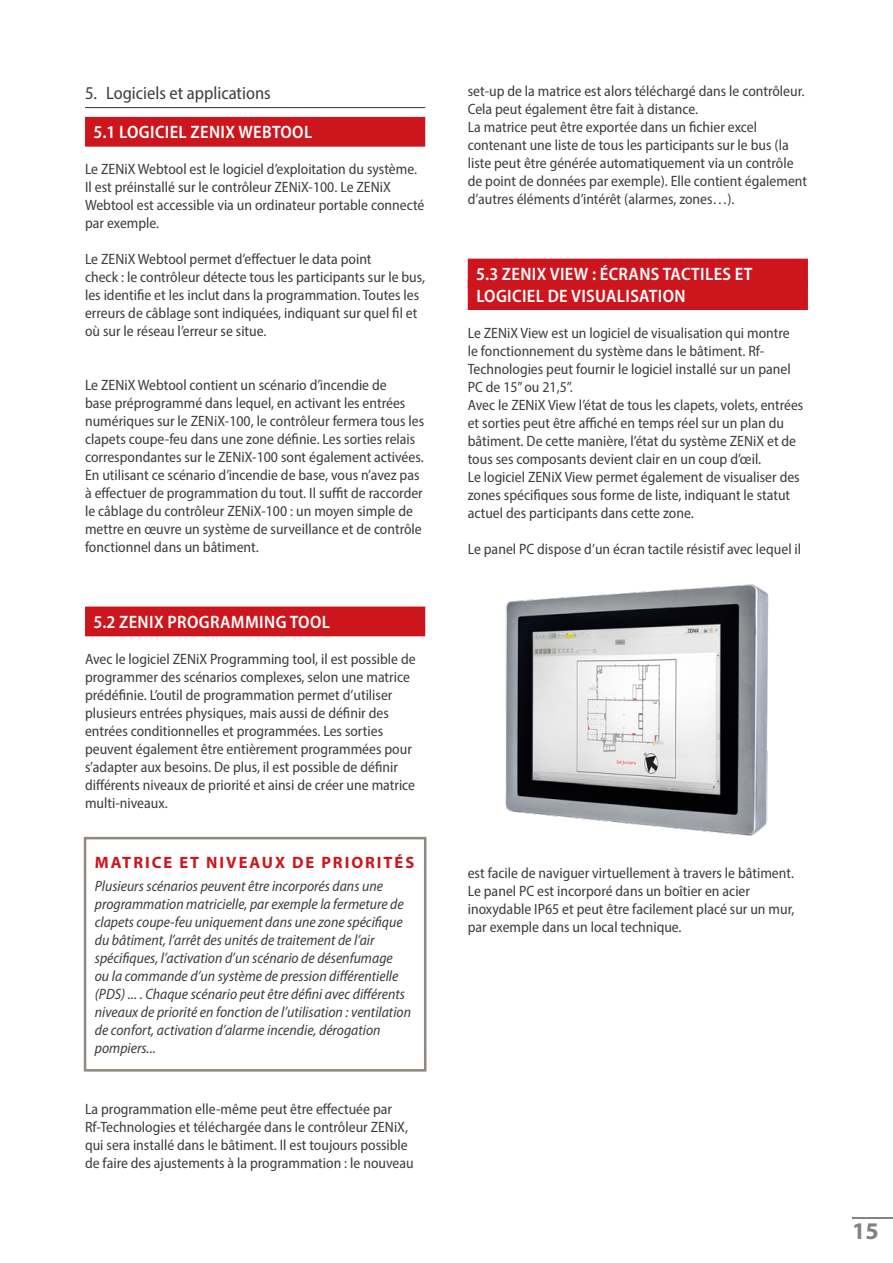
<style>
.page{position:relative;width:893px;height:1263px;background:#fff}
.page>*{position:absolute;margin:0;border:0;box-sizing:border-box;transform-origin:0 0}
.t1{font:700 24px "Myriad Pro";color:#808285}
.Tussentitel_4_Red_wh{font:600 semi-condensed 18px "Myriad Pro";letter-spacing:.02em;color:#fff}
.Tussentitel_1_Underl{font:semi-condensed 18px "Myriad Pro";color:#3e3e3f}
.Tussentitel_3_Red{font:700 16.5px "Myriad Pro";letter-spacing:.12em;color:#cd151d}
.Body_text{font:semi-condensed 15px/18px "Myriad Pro";color:#3e3e3f}
.Body_text_italic{font:italic semi-condensed 15px/18px "Myriad Pro";color:#3e3e3f}
</style>
<div class="page">
<hr style="left:852px;top:1217px;width:41px;height:2px;background:#808285">
<hr style="left:85px;top:107px;width:340px;height:1px;background:#3e3e3f">
<div style="left:85px;top:117px;width:340px;height:30px;background:#cd151d"></div>
<div style="left:85px;top:606px;width:340px;height:30px;background:#cd151d"></div>
<div style="left:468px;top:259px;width:340px;height:29px;background:#cd151d"></div>
<div style="left:468px;top:280px;width:340px;height:30px;background:#cd151d"></div>
<div style="left:84px;top:837px;width:342px;height:234px;border:3px solid #8f8981"></div>
<img style="left:505px;top:584px;width:264px;height:252px">
<p class="Tussentitel_1_Underl" style="left:85px;top:81px;width:187px">5. Logiciels et applications</p>
<p class="Tussentitel_4_Red_wh" style="left:94px;top:121px;width:220px">5.1 LOGICIEL ZENIX WEBTOOL</p>
<p class="Body_text" style="left:85px;top:160px;width:341px">Le ZENiX Webtool est le logiciel d’exploitation du système.<br>Il est préinstallé sur le contrôleur ZENiX-100. Le ZENiX Webtool est accessible via un ordinateur portable connecté par exemple.</p>
<p class="Body_text" style="left:85px;top:250px;width:288px">Le ZENiX Webtool permet d’effectuer le data point</p>
<p class="Body_text" style="left:85px;top:268px;width:342px">check : le contrôleur détecte tous les participants sur le bus, les identifie et les inclut dans la programmation. Toutes les erreurs de câblage sont indiquées, indiquant sur quel fil et où sur le réseau l’erreur se situe.</p>
<p class="Body_text" style="left:85px;top:376px;width:341px">Le ZENiX Webtool contient un scénario d’incendie de<br>base préprogrammé dans lequel, en activant les entrées numériques sur le ZENiX-100, le contrôleur fermera tous les clapets coupe-feu dans une zone définie. Les sorties relais correspondantes sur le ZENiX-100 sont également activées.<br>En utilisant ce scénario d’incendie de base, vous n’avez pas à effectuer de programmation du tout. Il suffit de raccorder le câblage du contrôleur ZENiX-100 : un moyen simple de mettre en œuvre un système de surveillance et de contrôle fonctionnel dans un bâtiment.</p>
<p class="Tussentitel_4_Red_wh" style="left:94px;top:610px;width:238px">5.2 ZENIX PROGRAMMING TOOL</p>
<p class="Body_text" style="left:85px;top:650px;width:332px">Avec le logiciel ZENiX Programming tool, il est possible de programmer des scénarios complexes, selon une matrice prédéfinie. L’outil de programmation permet d’utiliser plusieurs entrées physiques, mais aussi de définir des entrées conditionnelles et programmées. Les sorties peuvent également être entièrement programmées pour s’adapter aux besoins. De plus, il est possible de définir différents niveaux de priorité et ainsi de créer une matrice multi-niveaux.</p>
<p class="Tussentitel_3_Red" style="left:95px;top:852px;width:321px">MATRICE ET NIVEAUX DE PRIORITÉS</p>
<p class="Body_text_italic" style="left:95px;top:877px;width:318px">Plusieurs scénarios peuvent être incorporés dans une programmation matricielle, par exemple la fermeture de clapets coupe-feu uniquement dans une zone spécifique du bâtiment, l’arrêt des unités de traitement de l’air spécifiques, l’activation d’un scénario de désenfumage<br>ou la commande d’un système de pression différentielle (PDS) ... . Chaque scénario peut être défini avec différents niveaux de priorité en fonction de l’utilisation : ventilation de confort, activation d’alarme incendie, dérogation pompiers...</p>
<p class="Body_text" style="left:85px;top:1100px;width:330px">La programmation elle-même peut être effectuée par Rf-Technologies et téléchargée dans le contrôleur ZENiX, qui sera installé dans le bâtiment. Il est toujours possible de faire des ajustements à la programmation : le nouveau</p>
<p class="Body_text" style="left:468px;top:82px;width:338px">set-up de la matrice est alors téléchargé dans le contrôleur.<br>Cela peut également être fait à distance.</p>
<p class="Body_text" style="left:468px;top:118px;width:341px">La matrice peut être exportée dans un fichier excel contenant une liste de tous les participants sur le bus (la liste peut être générée automatiquement via un contrôle de point de données par exemple). Elle contient également d’autres éléments d’intérêt (alarmes, zones…).</p>
<p class="Tussentitel_4_Red_wh" style="left:476px;top:263px;width:278px">5.3 ZENIX VIEW : ÉCRANS TACTILES ET</p>
<p class="Tussentitel_4_Red_wh" style="left:476px;top:284px;width:211px">LOGICIEL DE VISUALISATION</p>
<p class="Body_text" style="left:468px;top:323px;width:324px">Le ZENiX View est un logiciel de visualisation qui montre le fonctionnement du système dans le bâtiment. Rf-Technologies peut fournir le logiciel installé sur un panel PC de 15” ou 21,5”.</p>
<p class="Body_text" style="left:468px;top:395px;width:337px">Avec le ZENiX View l’état de tous les clapets, volets, entrées et sorties peut être affiché en temps réel sur un plan du bâtiment. De cette manière, l’état du système ZENiX et de tous ses composants devient clair en un coup d’œil.</p>
<p class="Body_text" style="left:468px;top:467px;width:333px">Le logiciel ZENiX View permet également de visualiser des zones spécifiques sous forme de liste, indiquant le statut actuel des participants dans cette zone.</p>
<p class="Body_text" style="left:468px;top:539px;width:335px">Le panel PC dispose d’un écran tactile résistif avec lequel il</p>
<p class="Body_text" style="left:468px;top:863px;width:328px">est facile de naviguer virtuellement à travers le bâtiment.<br>Le panel PC est incorporé dans un boîtier en acier inoxydable IP65 et peut être facilement placé sur un mur, par exemple dans un local technique.</p>
<h1 class="t1" style="left:852px;top:1215px;width:28px">15</h1>
</div>
